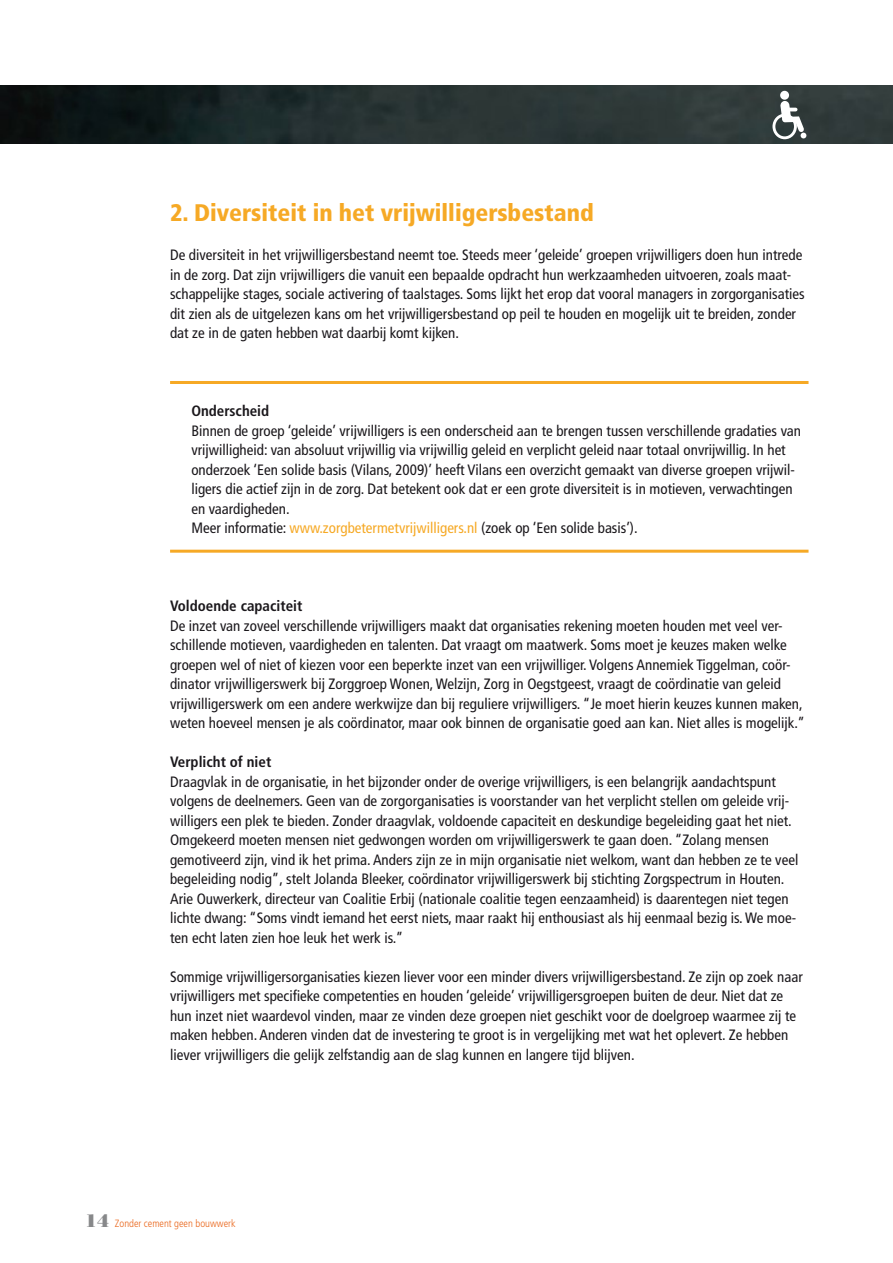
<style>
.page{position:relative;width:893px;height:1263px;background:#fff}
.page>*{position:absolute;margin:0;border:0;box-sizing:border-box;transform-origin:0 0}
.t1{font:900 condensed 24px "Frutiger LT Std";color:#f6a925}
.t2{font:condensed 15px/19.5px "Frutiger LT Std";color:#1a171b}
.t3{font:700 condensed 15px "Frutiger LT Std";color:#1a171b}
.t4{font:300 condensed 10.5px "Frutiger LT Std";color:#ea671c}
.s1{color:#f6a925}
.s2{font-family:"Bodoni Std Poster";font-weight:400;font-stretch:normal;font-size:18px;color:#87888a}
</style>
<div class="page">
<img style="left:0;top:85px;width:893px;height:58px">
<hr style="left:170px;top:381px;width:638px;height:3px;background:#f6a925">
<hr style="left:170px;top:550px;width:638px;height:3px;background:#f6a925">
<div style="left:780px;top:91px;width:9px;height:9px;background:#fff;border-radius:50%"></div>
<div style="left:772px;top:114px;width:25px;height:25px;border:3px solid #fff;border-radius:50%"></div>
<svg style="left:779px;top:101px;width:29px;height:37px"></svg>
<h1 class="t1" style="left:170px;top:198px;width:425px">2. Diversiteit in het vrijwilligersbestand</h1>
<p class="t2" style="left:170px;top:245px;width:636px">De diversiteit in het vrijwilligersbestand neemt toe. Steeds meer ‘geleide’ groepen vrijwilligers doen hun intrede in de zorg. Dat zijn vrijwilligers die vanuit een bepaalde opdracht hun werkzaamheden uitvoeren, zoals maat&shy;schappelijke stages, sociale activering of taalstages. Soms lijkt het erop dat vooral managers in zorgorganisaties dit zien als de uitgelezen kans om het vrijwilligersbestand op peil te houden en mogelijk uit te breiden, zonder dat ze in de gaten hebben wat daarbij komt kijken.</p>
<p class="t3" style="left:191px;top:402px;width:79px">Onderscheid</p>
<p class="t2" style="left:191px;top:421px;width:611px">Binnen de groep ‘geleide’ vrijwilligers is een onderscheid aan te brengen tussen verschillende gradaties van vrijwilligheid: van absoluut vrijwillig via vrijwillig geleid en verplicht geleid naar totaal onvrijwillig. In het onderzoek ‘Een solide basis (Vilans, 2009)’ heeft Vilans een overzicht gemaakt van diverse groepen vrijwil&shy;ligers die actief zijn in de zorg. Dat betekent ook dat er een grote diversiteit is in motieven, verwachtingen en vaardigheden.<br>Meer informatie: <span class="s1">www.zorgbetermetvrijwilligers.nl</span> (zoek op ‘Een solide basis’).</p>
<p class="t3" style="left:170px;top:597px;width:134px">Voldoende capaciteit</p>
<p class="t2" style="left:170px;top:616px;width:636px">De inzet van zoveel verschillende vrijwilligers maakt dat organisaties rekening moeten houden met veel ver&shy;schillende motieven, vaardigheden en talenten. Dat vraagt om maatwerk. Soms moet je keuzes maken welke groepen wel of niet of kiezen voor een beperkte inzet van een vrijwilliger. Volgens Annemiek Tiggelman, coör&shy;dinator vrijwilligerswerk bij Zorggroep Wonen, Welzijn, Zorg in Oegstgeest, vraagt de coördinatie van geleid vrijwilligerswerk om een andere werkwijze dan bij reguliere vrijwilligers. “Je moet hierin keuzes kunnen maken, weten hoeveel mensen je als coördinator, maar ook binnen de organisatie goed aan kan. Niet alles is mogelijk.”</p>
<p class="t3" style="left:170px;top:753px;width:103px">Verplicht of niet</p>
<p class="t2" style="left:170px;top:772px;width:630px">Draagvlak in de organisatie, in het bijzonder onder de overige vrijwilligers, is een belangrijk aandachtspunt volgens de deelnemers. Geen van de zorgorganisaties is voorstander van het verplicht stellen om geleide vrij&shy;willigers een plek te bieden. Zonder draagvlak, voldoende capaciteit en deskundige begeleiding gaat het niet.<br>Omgekeerd moeten mensen niet gedwongen worden om vrijwilligerswerk te gaan doen. “Zolang mensen gemotiveerd zijn, vind ik het prima. Anders zijn ze in mijn organisatie niet welkom, want dan hebben ze te veel begeleiding nodig”, stelt Jolanda Bleeker, coördinator vrijwilligerswerk bij stichting Zorgspectrum in Houten.<br>Arie Ouwerkerk, directeur van Coalitie Erbij (nationale coalitie tegen eenzaamheid) is daarentegen niet tegen lichte dwang: “Soms vindt iemand het eerst niets, maar raakt hij enthousiast als hij eenmaal bezig is. We moe&shy;ten echt laten zien hoe leuk het werk is.”</p>
<p class="t2" style="left:170px;top:967px;width:634px">Sommige vrijwilligersorganisaties kiezen liever voor een minder divers vrijwilligersbestand. Ze zijn op zoek naar vrijwilligers met specifieke competenties en houden ‘geleide’ vrijwilligersgroepen buiten de deur. Niet dat ze hun inzet niet waardevol vinden, maar ze vinden deze groepen niet geschikt voor de doelgroep waarmee zij te maken hebben. Anderen vinden dat de investering te groot is in vergelijking met wat het oplevert. Ze hebben liever vrijwilligers die gelijk zelfstandig aan de slag kunnen en langere tijd blijven.</p>
<p class="t4" style="left:85px;top:1217px;width:152px"><span class="s2">14</span> Zonder cement geen bouwwerk</p>
</div>
